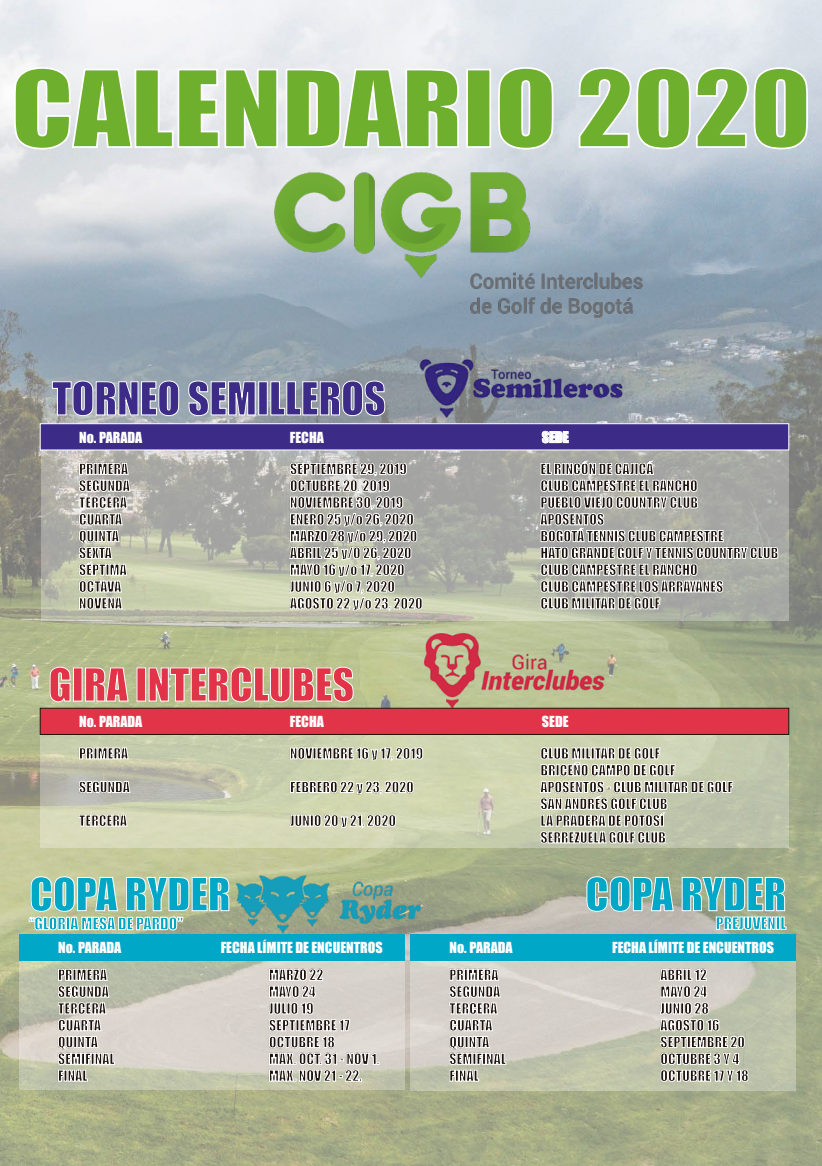
<style>
.page{position:relative;width:822px;height:1166px;background:#fff}
.page>*{position:absolute;margin:0;border:0;box-sizing:border-box;transform-origin:0 0}
.t1{font:98px "Impact";color:#6faf2e;scale:1.15 1}
.t2{font:42px "Impact";color:#00a7c6}
.t3{font:42px "Impact";color:#3d2c87}
.t4{font:42px "Impact";color:#e13449}
.t5{font:15.75px "Impact";color:#00a7c6}
.t6{font:14px/16.8px "Impact";color:#1e120d}
.t7{font:14px "Impact";color:#fff}
</style>
<div class="page">
<img style="left:0;top:0;width:822px;height:1166px">
<svg style="left:19px;top:960px;width:385px;height:130px;background:#cbcbbe"></svg>
<svg style="left:42px;top:450px;width:746px;height:171px;background:#b5b6ab"></svg>
<svg style="left:40px;top:735px;width:748px;height:113px;background:#cacfb0"></svg>
<img style="left:417px;top:628px;width:190px;height:80px">
<img style="left:414px;top:353px;width:214px;height:70px">
<img style="left:269px;top:161px;width:380px;height:168px">
<div style="left:40px;top:423px;width:749px;height:27px;background:#3d2c87;border:1px solid #fff"></div>
<svg style="left:52px;top:381px;width:127px;height:35px;background:#b0b9bf"></svg>
<svg style="left:188px;top:381px;width:68px;height:35px;background:#b2bbc1"></svg>
<div style="left:258px;top:381px;width:9px;height:34px;border:1px solid #fff"></div>
<svg style="left:270px;top:381px;width:115px;height:35px;background:#a4abb1"></svg>
<svg style="left:542px;top:431px;width:26px;height:12px"></svg>
<svg style="left:79px;top:463px;width:51px;height:146px"></svg>
<svg style="left:289px;top:463px;width:133px;height:147px"></svg>
<svg style="left:540px;top:461px;width:238px;height:148px;background:#bdbeb9"></svg>
<div style="left:40px;top:708px;width:749px;height:27px;background:#e13449;border:1px solid #1e120d"></div>
<svg style="left:49px;top:666px;width:22px;height:36px"></svg>
<div style="left:73px;top:667px;width:9px;height:34px;border:1px solid #fff"></div>
<svg style="left:85px;top:667px;width:44px;height:35px;background:#c4cba3"></svg>
<div style="left:137px;top:667px;width:9px;height:34px;border:1px solid #fff"></div>
<svg style="left:148px;top:666px;width:206px;height:36px;background:#c2c9a0"></svg>
<svg style="left:79px;top:747px;width:49px;height:12px"></svg>
<svg style="left:79px;top:781px;width:51px;height:12px"></svg>
<svg style="left:79px;top:814px;width:48px;height:12px"></svg>
<svg style="left:290px;top:747px;width:133px;height:13px"></svg>
<svg style="left:290px;top:781px;width:123px;height:13px"></svg>
<svg style="left:290px;top:814px;width:106px;height:14px"></svg>
<svg style="left:540px;top:747px;width:193px;height:96px"></svg>
<div style="left:19px;top:934px;width:385px;height:26px;background:#00a7c6"></div>
<svg style="left:29px;top:876px;width:199px;height:54px;background:#c8cda8"></svg>
<svg style="left:58px;top:969px;width:57px;height:112px"></svg>
<svg style="left:269px;top:969px;width:110px;height:112px"></svg>
<svg style="left:411px;top:960px;width:385px;height:130px;background:#c9cabb"></svg>
<div style="left:411px;top:934px;width:385px;height:26px;background:#00a7c6"></div>
<svg style="left:586px;top:876px;width:87px;height:36px;background:#b7b9a6"></svg>
<svg style="left:681px;top:877px;width:105px;height:55px;background:#b8bda4"></svg>
<svg style="left:449px;top:969px;width:57px;height:112px"></svg>
<svg style="left:660px;top:969px;width:88px;height:112px"></svg>
<img style="left:228px;top:866px;width:200px;height:75px">
<svg style="left:13px;top:66px;width:266px;height:84px"></svg>
<svg style="left:285px;top:68px;width:175px;height:81px;background:#e6eaed"></svg>
<div style="left:466px;top:69px;width:25px;height:79px;border:2px solid #fff"></div>
<svg style="left:497px;top:66px;width:57px;height:84px;background:#d7dee5"></svg>
<svg style="left:577px;top:66px;width:231px;height:84px;background:#d9e0e7"></svg>
<h1 class="t1" style="left:11px;top:33px;width:697px">CALENDARIO 2020</h1>
<h2 class="t3" style="left:52px;top:366px;width:335px">TORNEO SEMILLEROS</h2>
<p class="t7" style="left:79px;top:426px;width:65px">No. PARADA</p>
<p class="t7" style="left:290px;top:426px;width:36px">FECHA</p>
<p class="t7" style="left:542px;top:426px;width:28px">SEDE</p>
<p class="t6" style="left:79px;top:460px;width:52px">PRIMERA<br>SEGUNDA<br>TERCERA<br>CUARTA<br>QUINTA<br>SEXTA<br>SÉPTIMA<br>OCTAVA<br>NOVENA</p>
<p class="t6" style="left:290px;top:460px;width:134px">SEPTIEMBRE 29, 2019<br>OCTUBRE 20, 2019<br>NOVIEMBRE 30, 2019<br>ENERO 25 y/o 26, 2020<br>MARZO 28 y/o 29, 2020<br>ABRIL 25 y/0 26, 2020<br>MAYO 16 y/o 17, 2020<br>JUNIO 6 y/o 7, 2020<br>AGOSTO 22 y/o 23, 2020</p>
<p class="t6" style="left:540px;top:460px;width:239px">EL RINCÓN DE CAJICÁ<br>CLUB CAMPESTRE EL RANCHO<br>PUEBLO VIEJO COUNTRY CLUB<br>APOSENTOS<br>BOGOTÁ TENNIS CLUB CAMPESTRE<br>HATO GRANDE GOLF Y TENNIS COUNTRY CLUB<br>CLUB CAMPESTRE EL RANCHO<br>CLUB CAMPESTRE LOS ARRAYANES<br>CLUB MILITAR DE GOLF</p>
<h2 class="t4" style="left:49px;top:652px;width:307px">GIRA INTERCLUBES</h2>
<p class="t7" style="left:79px;top:711px;width:65px">No. PARADA</p>
<p class="t7" style="left:290px;top:711px;width:36px">FECHA</p>
<p class="t6" style="left:79px;top:744px;width:51px">PRIMERA</p>
<p class="t6" style="left:79px;top:778px;width:52px">SEGUNDA</p>
<p class="t6" style="left:79px;top:812px;width:50px">TERCERA</p>
<p class="t6" style="left:290px;top:744px;width:135px">NOVIEMBRE 16 y 17, 2019</p>
<p class="t6" style="left:290px;top:778px;width:125px">FEBRERO 22 y 23, 2020</p>
<p class="t6" style="left:290px;top:812px;width:107px">JUNIO 20 y 21, 2020</p>
<h2 class="t2" style="left:30px;top:861px;width:202px">COPA RYDER</h2>
<p class="t5" style="left:29px;top:911px;width:156px">“GLORIA MESA DE PARDO"</p>
<p class="t6" style="left:58px;top:966px;width:58px">PRIMERA<br>SEGUNDA<br>TERCERA<br>CUARTA<br>QUINTA<br>SEMIFINAL<br>FINAL</p>
<p class="t6" style="left:269px;top:966px;width:112px">MARZO 22<br>MAYO 24<br>JULIO 19<br>SEPTIEMBRE 17<br>OCTUBRE 18<br>MAX. OCT. 31 - NOV 1.<br>MAX. NOV 21 - 22.</p>
<p class="t7" style="left:58px;top:936px;width:65px">No. PARADA</p>
<p class="t7" style="left:221px;top:936px;width:163px">FECHA LÍMITE DE ENCUENTROS</p>
<p class="t7" style="left:542px;top:711px;width:28px">SEDE</p>
<p class="t6" style="left:540px;top:744px;width:194px">CLUB MILITAR DE GOLF<br>BRICEÑO CAMPO DE GOLF<br>APOSENTOS - CLUB MILITAR DE GOLF<br>SAN ANDRÉS GOLF CLUB<br>LA PRADERA DE POTOSÍ<br>SERREZUELA GOLF CLUB</p>
<h2 class="t2" style="left:585px;top:861px;width:202px">COPA RYDER</h2>
<p class="t5" style="left:715px;top:911px;width:72px">PREJUVENIL</p>
<p class="t7" style="left:449px;top:936px;width:65px">No. PARADA</p>
<p class="t7" style="left:612px;top:936px;width:163px">FECHA LÍMITE DE ENCUENTROS</p>
<p class="t6" style="left:449px;top:966px;width:58px">PRIMERA<br>SEGUNDA<br>TERCERA<br>CUARTA<br>QUINTA<br>SEMIFINAL<br>FINAL</p>
<p class="t6" style="left:660px;top:966px;width:90px">ABRIL 12<br>MAYO 24<br>JUNIO 28<br>AGOSTO 16<br>SEPTIEMBRE 20<br>OCTUBRE 3 Y 4<br>OCTUBRE 17 Y 18</p>
</div>
